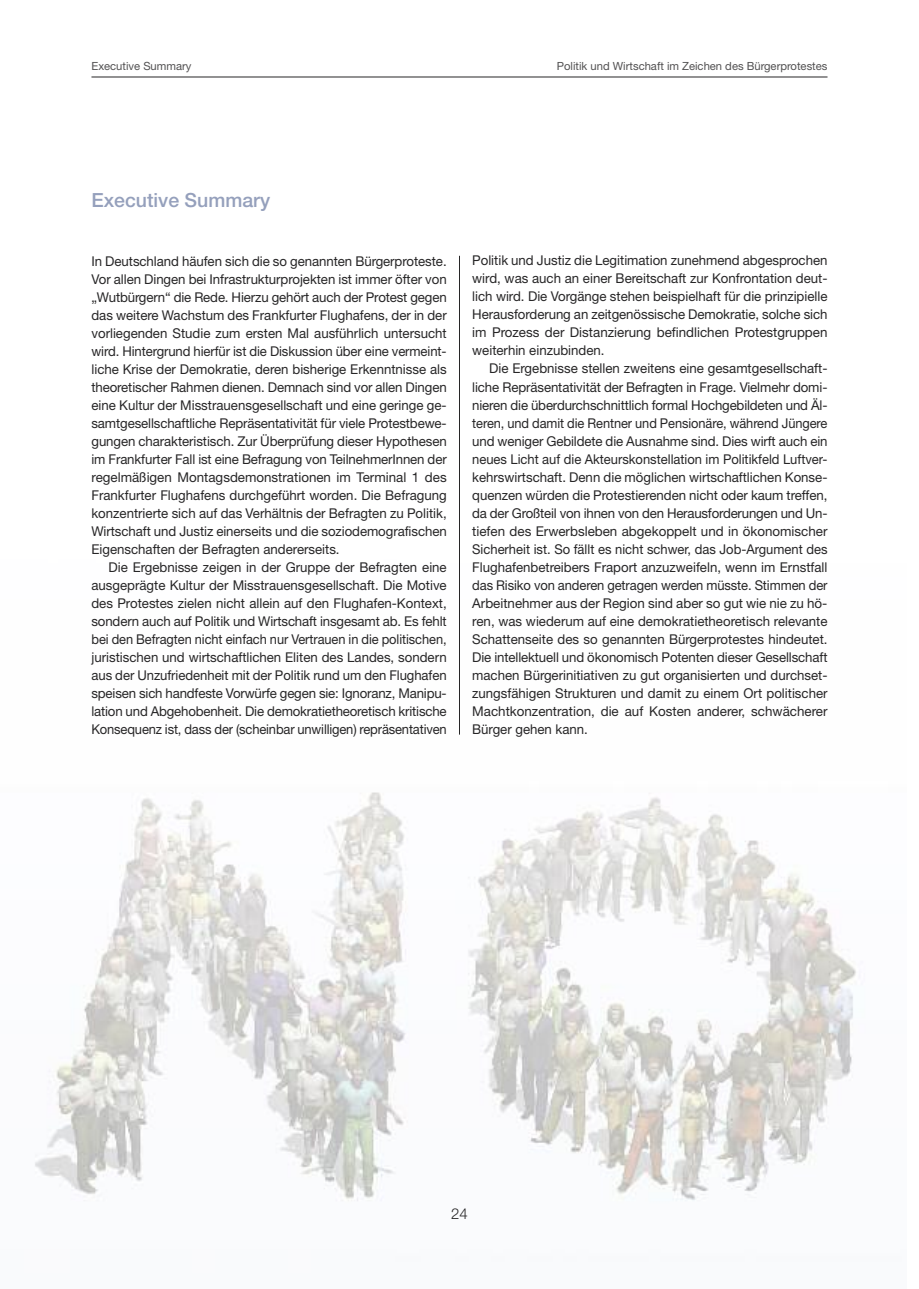
<style>
.page{position:relative;width:919px;height:1289px;background:#fff}
.page>*{position:absolute;margin:0;border:0;box-sizing:border-box;transform-origin:0 0}
.t1{font:500 19.5px "Helvetica Neue";color:#95a0bc}
.t2{font:300 15px "Helvetica Neue";color:#272627}
.t3{font:13.5px/18px "Helvetica Neue";color:#272627;text-align:justify}
.t4{font:11.25px "Helvetica Neue";color:#525152}
</style>
<div class="page">
<img style="left:35px;top:76px;width:821px;height:1125px">
<hr style="left:91px;top:77px;width:736px;height:1px;background:#272627">
<hr style="left:459px;top:256px;width:1px;height:478px;background:#272627">
<p class="t4" style="left:91px;top:62px;width:101px">Executive Summary</p>
<p class="t4" style="left:556px;top:62px;width:272px">Politik und Wirtschaft im Zeichen des Bürgerprotestes</p>
<h1 class="t1" style="left:91px;top:193px;width:180px">Executive Summary</h1>
<p class="t3" style="left:91px;top:253px;width:357px">In Deutschland häufen sich die so genannten Bürgerproteste.<br>Vor allen Dingen bei Infrastrukturprojekten ist immer öfter von „Wutbürgern“ die Rede. Hierzu gehört auch der Protest gegen das weitere Wachstum des Frankfurter Flughafens, der in der vorliegenden Studie zum ersten Mal ausführlich untersucht wird. Hintergrund hierfür ist die Diskussion über eine vermeint&shy;liche Krise der Demokratie, deren bisherige Erkenntnisse als theoretischer Rahmen dienen. Demnach sind vor allen Dingen eine Kultur der Misstrauensgesellschaft und eine geringe ge&shy;samtgesellschaftliche Repräsentativität für viele Protestbewe&shy;gungen charakteristisch. Zur Überprüfung dieser Hypothesen im Frankfurter Fall ist eine Befragung von TeilnehmerInnen der regelmäßigen Montagsdemonstrationen im Terminal 1 des Frankfurter Flughafens durchgeführt worden. Die Befragung konzentrierte sich auf das Verhältnis der Befragten zu Politik, Wirtschaft und Justiz einerseits und die soziodemografischen Eigenschaften der Befragten andererseits.</p>
<p class="t3" style="left:91px;top:559px;width:357px;text-indent:17px">Die Ergebnisse zeigen in der Gruppe der Befragten eine ausgeprägte Kultur der Misstrauensgesellschaft. Die Motive des Protestes zielen nicht allein auf den Flughafen-Kontext, sondern auch auf Politik und Wirtschaft insgesamt ab. Es fehlt bei den Befragten nicht einfach nur Vertrauen in die politischen, juristischen und wirtschaftlichen Eliten des Landes, sondern aus der Unzufriedenheit mit der Politik rund um den Flughafen speisen sich handfeste Vorwürfe gegen sie: Ignoranz, Manipu&shy;lation und Abgehobenheit. Die demokratietheoretisch kritische Konsequenz ist, dass der (scheinbar unwilligen) repräsentativen</p>
<p class="t3" style="left:472px;top:253px;width:357px">Politik und Justiz die Legitimation zunehmend abgesprochen wird, was auch an einer Bereitschaft zur Konfrontation deut&shy;lich wird. Die Vorgänge stehen beispielhaft für die prinzipielle Herausforderung an zeitgenössische Demokratie, solche sich im Prozess der Distanzierung befindlichen Protestgruppen weiterhin einzubinden.</p>
<p class="t3" style="left:472px;top:361px;width:357px;text-indent:17px">Die Ergebnisse stellen zweitens eine gesamtgesellschaft&shy;liche Repräsentativität der Befragten in Frage. Vielmehr domi&shy;nieren die überdurchschnittlich formal Hochgebildeten und Äl&shy;teren, und damit die Rentner und Pensionäre, während Jüngere und weniger Gebildete die Ausnahme sind. Dies wirft auch ein neues Licht auf die Akteurskonstellation im Politikfeld Luftver&shy;kehrswirtschaft. Denn die möglichen wirtschaftlichen Konse&shy;quenzen würden die Protestierenden nicht oder kaum treffen, da der Großteil von ihnen von den Herausforderungen und Un&shy;tiefen des Erwerbsleben abgekoppelt und in ökonomischer Sicherheit ist. So fällt es nicht schwer, das Job-Argument des Flughafenbetreibers Fraport anzuzweifeln, wenn im Ernstfall das Risiko von anderen getragen werden müsste. Stimmen der Arbeitnehmer aus der Region sind aber so gut wie nie zu hö&shy;ren, was wiederum auf eine demokratietheoretisch relevante Schattenseite des so genannten Bürgerprotestes hindeutet.<br>Die intellektuell und ökonomisch Potenten dieser Gesellschaft machen Bürgerinitiativen zu gut organisierten und durchset&shy;zungsfähigen Strukturen und damit zu einem Ort politischer Machtkonzentration, die auf Kosten anderer, schwächerer Bürger gehen kann.</p>
<p class="t2" style="left:451px;top:1208px;width:18px">24</p>
</div>
